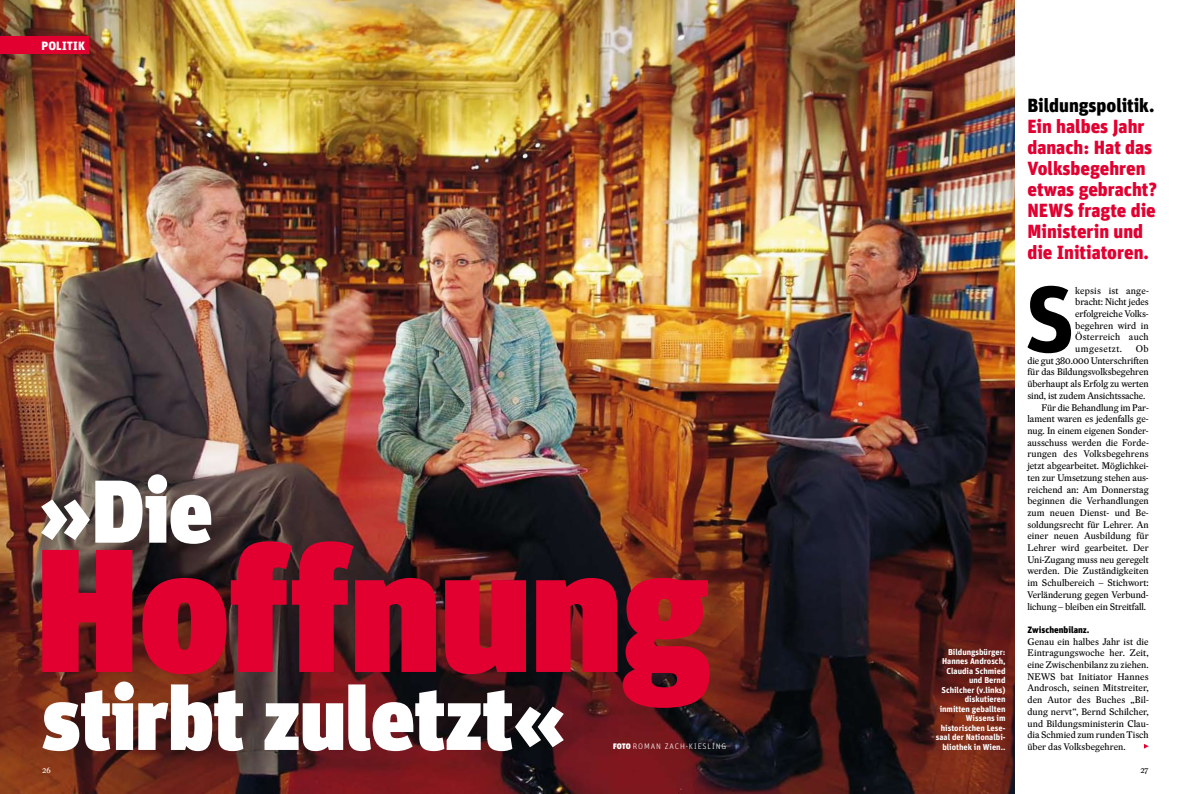
<style>
.page{position:relative;width:1191px;height:794px;background:#fff}
.page>*{position:absolute;margin:0;border:0;box-sizing:border-box;transform-origin:0 0}
.t1{font:900 175px "Unit OT";color:#e20031}
.t2{font:700 93.6px "Unit OT";color:#000}
.t3{font:900 89.1px "Unit OT";color:#fff}
.t4{font:900 89px "Unit OT";color:#fff}
.t5{font:900 19px/21px "Unit OT";color:#e20031}
.t6{font:900 19px "Unit OT";color:#000}
.t7{font:900 12px "Unit OT";letter-spacing:.01em;color:#fff}
.t8{font:9.4px/11.7px "Eudald News";letter-spacing:-.005em;color:#000;text-align:justify}
.t9{font:900 9.2px "Unit OT";color:#000}
.t10{font:700 8.5px/9.5px "Unit OT";color:#fff;text-align:right}
.t11{font:300 8px "Unit OT";letter-spacing:.115em;color:#fff}
.t12{font:8px "Eudald News";color:#000}
.t13{font:8px "Eudald News";color:#fff}
.s1{font-weight:900}
</style>
<div class="page">
<img style="left:0;top:0;width:1014px;height:794px">
<svg style="left:1144px;top:744px;width:4px;height:4px"></svg>
<div style="left:0;top:36px;width:89px;height:18px;background:#e20031"></div>
<p class="t7" style="left:42px;top:38px;width:45px">Politik</p>
<h3 class="t4" style="left:39px;top:454px;width:175px">»Die</h3>
<h1 class="t1" style="left:35px;top:497px;width:678px">Hoffnung</h1>
<h3 class="t3" style="left:42px;top:661px;width:525px">stirbt zuletzt«</h3>
<p class="t11" style="left:613px;top:742px;width:115px"><span class="s1">FOTO</span> ROMAN ZACH-KIESLING</p>
<p class="t13" style="left:42px;top:765px;width:10px">26</p>
<p class="t10" style="left:935px;top:646px;width:71px">Bildungsbürger:<br>Hannes Androsch,<br>Claudia Schmied und Bernd<br>Schilcher (v.links) diskutieren inmitten geballten<br>Wissens im historischen Lese&shy;saal der Nationalbi&shy;bliothek in Wien..</p>
<h3 class="t6" style="left:1027px;top:93px;width:129px">Bildungspolitik.</h3>
<h3 class="t5" style="left:1027px;top:116px;width:131px">Ein halbes Jahr danach: Hat das<br>Volksbegehren etwas gebracht?<br>NEWS fragte die<br>Ministerin und die Initiatoren.</h3>
<h2 class="t2" style="left:1024px;top:258px;width:52px">S</h2>
<p class="t8" style="left:1075px;top:284px;width:75px">kepsis ist ange&shy;bracht: Nicht jedes erfolgreiche Volks&shy;begehren wird in Österreich auch umgesetzt.</p>
<p class="t8" style="left:1135px;top:343px;width:14px">Ob</p>
<p class="t8" style="left:1027px;top:354px;width:123px">die gut 380.000 Unterschriften</p>
<p class="t8" style="left:1027px;top:366px;width:123px">für das Bildungsvolksbegehren</p>
<p class="t8" style="left:1027px;top:378px;width:123px">überhaupt als Erfolg zu werten</p>
<p class="t8" style="left:1027px;top:389px;width:119px">sind, ist zudem Ansichtssache.</p>
<p class="t8" style="left:1041px;top:401px;width:109px">Für die Behandlung im Par-</p>
<p class="t8" style="left:1027px;top:413px;width:123px">lament waren es jedenfalls ge-</p>
<p class="t8" style="left:1027px;top:425px;width:123px">nug. In einem eigenen Sonder-</p>
<p class="t8" style="left:1027px;top:436px;width:123px">ausschuss werden die Forde-</p>
<p class="t8" style="left:1027px;top:448px;width:123px">rungen des Volksbegehrens</p>
<p class="t8" style="left:1027px;top:460px;width:123px">jetzt abgearbeitet. Möglichkei-</p>
<p class="t8" style="left:1027px;top:471px;width:123px">ten zur Umsetzung stehen aus-</p>
<p class="t8" style="left:1027px;top:483px;width:123px">reichend an: Am Donnerstag</p>
<p class="t8" style="left:1027px;top:495px;width:123px">beginnen die Verhandlungen</p>
<p class="t8" style="left:1027px;top:506px;width:122px">zum neuen Dienst- und Be-</p>
<p class="t8" style="left:1027px;top:518px;width:123px">soldungsrecht für Lehrer. An</p>
<p class="t8" style="left:1027px;top:530px;width:123px">einer neuen Ausbildung für</p>
<p class="t8" style="left:1027px;top:542px;width:123px">Lehrer wird gearbeitet. Der</p>
<p class="t8" style="left:1027px;top:553px;width:123px">Uni-Zugang muss neu geregelt</p>
<p class="t8" style="left:1027px;top:565px;width:123px">werden. Die Zuständigkeiten</p>
<p class="t8" style="left:1027px;top:577px;width:123px">im Schulbereich – Stichwort:</p>
<p class="t8" style="left:1027px;top:588px;width:123px">Verländerung gegen Verbund-</p>
<p class="t8" style="left:1027px;top:600px;width:120px">lichung – bleiben ein Streitfall.</p>
<p class="t9" style="left:1027px;top:623px;width:63px">Zwischenbilanz.</p>
<p class="t8" style="left:1027px;top:635px;width:123px">Genau ein halbes Jahr ist die Eintragungswoche her. Zeit, eine Zwischenbilanz zu ziehen.<br>NEWS bat Initiator Hannes Androsch, seinen Mitstreiter, den Autor des Buches „Bil&shy;dung nervt“, Bernd Schilcher, und Bildungsministerin Clau&shy;dia Schmied zum runden Tisch über das Volksbegehren.</p>
<p class="t12" style="left:1140px;top:765px;width:10px">27</p>
</div>
